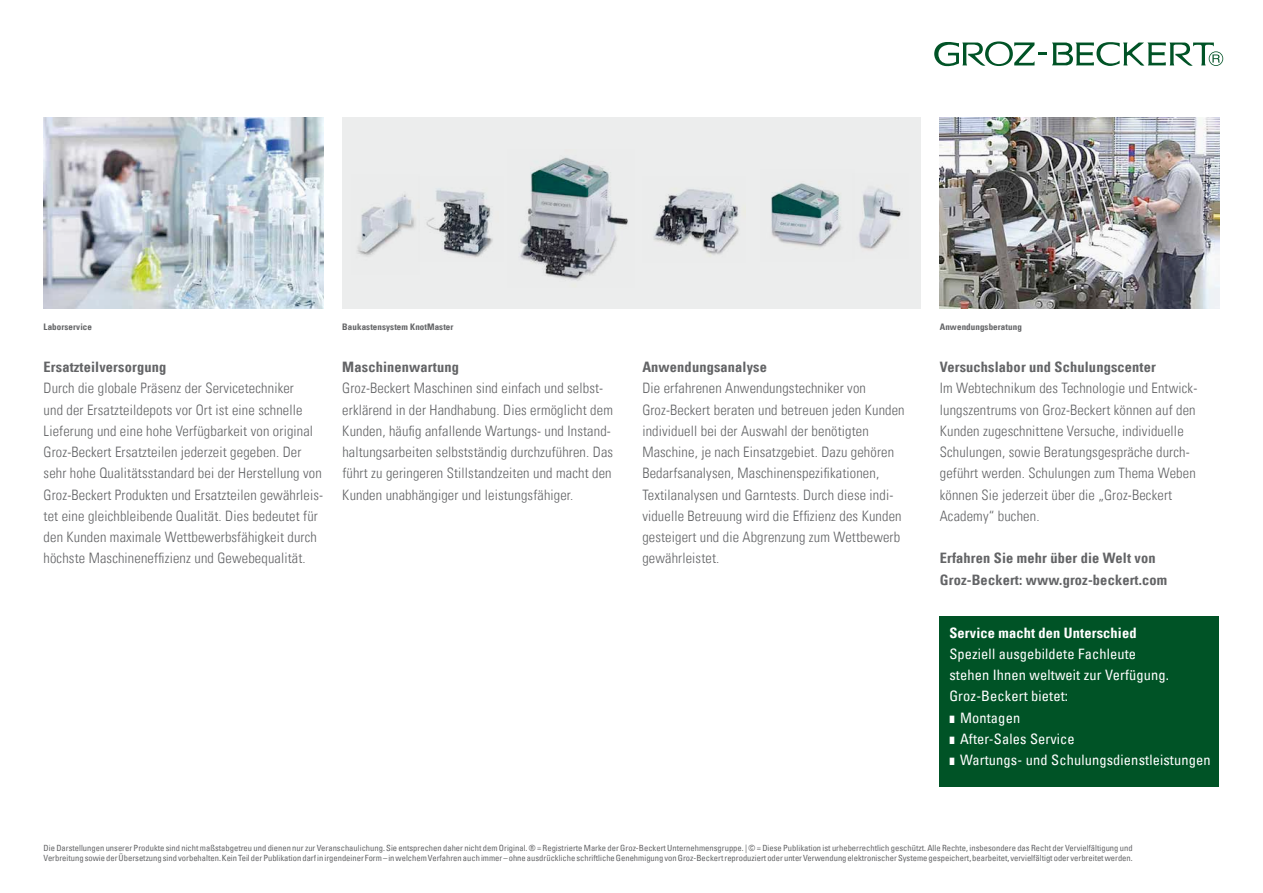
<style>
.page{position:relative;width:1263px;height:893px;background:#fff}
.page>*{position:absolute;margin:0;border:0;box-sizing:border-box;transform-origin:0 0}
.t1{font:14.4px/21.3px "Univers Com 47 Light Cond";letter-spacing:.01em;color:#636466}
.t2{font:condensed 14.4px/21.3px "Univers Com 57";letter-spacing:.01em;color:#fff}
.t3{font:14.4px/21.3px "Univers Com 67 Bold Cond";letter-spacing:.01em;color:#636466}
.t4{font:14.4px "Univers Com 67 Bold Cond";letter-spacing:.01em;color:#fff}
.t5{font:9px "Univers Com 67 Bold Cond";letter-spacing:.01em;color:#636466}
.t6{font:condensed 8.55px/10.5px "Univers Com 57";color:#636466}
.s1{font-family:"Monotype Sorts";font-stretch:normal;font-size:10.2px}
</style>
<div class="page">
<svg style="left:934px;top:41px;width:112px;height:25px"></svg>
<svg style="left:1052px;top:42px;width:171px;height:24px"></svg>
<div style="left:939px;top:617px;width:279px;height:170px;background:#005326"></div>
<img style="left:940px;top:117px;width:279px;height:192px">
<img style="left:44px;top:117px;width:279px;height:191px">
<div style="left:342px;top:117px;width:579px;height:192px;background:#eceded"></div>
<img style="left:520px;top:157px;width:108px;height:124px">
<img style="left:357px;top:194px;width:59px;height:63px">
<img style="left:426px;top:188px;width:67px;height:69px">
<img style="left:653px;top:189px;width:86px;height:67px">
<img style="left:771px;top:183px;width:71px;height:65px">
<img style="left:859px;top:188px;width:43px;height:62px">
<p class="t5" style="left:44px;top:321px;width:50px">Laborservice</p>
<p class="t5" style="left:342px;top:321px;width:113px">Baukastensystem KnotMaster</p>
<p class="t5" style="left:940px;top:321px;width:84px">Anwendungsberatung</p>
<p class="t3" style="left:44px;top:356px;width:124px">Ersatzteilversorgung</p>
<p class="t1" style="left:44px;top:378px;width:281px">Durch die globale Präsenz der Servicetechniker<br>und der Ersatzteildepots vor Ort ist eine schnelle Lieferung und eine hohe Verfügbarkeit von original Groz-Beckert Ersatzteilen jederzeit gegeben. Der sehr hohe Qualitätsstandard bei der Herstellung von Groz-Beckert Produkten und Ersatzteilen gewährleis&shy;tet eine gleichbleibende Qualität. Dies bedeutet für den Kunden maximale Wettbewerbsfähigkeit durch höchste Maschineneffizienz und Gewebequalität.</p>
<p class="t3" style="left:342px;top:356px;width:118px">Maschinenwartung</p>
<p class="t1" style="left:342px;top:378px;width:272px">Groz-Beckert Maschinen sind einfach und selbst&shy;erklärend in der Handhabung. Dies ermöglicht dem Kunden, häufig anfallende Wartungs- und Instand&shy;haltungsarbeiten selbstständig durchzuführen. Das führt zu geringeren Stillstandzeiten und macht den Kunden unabhängiger und leistungsfähiger.</p>
<p class="t3" style="left:642px;top:356px;width:126px">Anwendungsanalyse</p>
<p class="t1" style="left:642px;top:378px;width:264px">Die erfahrenen Anwendungstechniker von Groz-Beckert beraten und betreuen jeden Kunden individuell bei der Auswahl der benötigten Maschine, je nach Einsatzgebiet. Dazu gehören Bedarfsanalysen, Maschinenspezifikationen, Textilanalysen und Garntests. Durch diese indi&shy;viduelle Betreuung wird die Effizienz des Kunden gesteigert und die Abgrenzung zum Wettbewerb gewährleistet.</p>
<p class="t3" style="left:940px;top:356px;width:218px">Versuchslabor und Schulungscenter</p>
<p class="t1" style="left:940px;top:378px;width:259px">Im Webtechnikum des Technologie und Entwick&shy;lungszentrums von Groz-Beckert können auf den Kunden zugeschnittene Versuche, individuelle Schulungen, sowie Beratungsgespräche durch&shy;geführt werden. Schulungen zum Thema Weben können Sie jederzeit über die „Groz-Beckert Academy“ buchen.</p>
<p class="t3" style="left:940px;top:548px;width:229px">Erfahren Sie mehr über die Welt von<br>Groz-Beckert: www.groz-beckert.com</p>
<p class="t4" style="left:949px;top:624px;width:189px">Service macht den Unterschied</p>
<p class="t2" style="left:949px;top:643px;width:263px">Speziell ausgebildete Fachleute<br>stehen Ihnen weltweit zur Verfügung.<br>Groz-Beckert bietet:<br><span class="s1">]]</span> Montagen<br><span class="s1">]]</span> After-Sales Service<br><span class="s1">]]</span> Wartungs- und Schulungsdienstleistungen</p>
<p class="t6" style="left:44px;top:842px;width:1091px">Die Darstellungen unserer Produkte sind nicht maßstabgetreu und dienen nur zur Veranschaulichung. Sie entsprechen daher nicht dem Original. ® = Registrierte Marke der Groz-Beckert Unternehmensgruppe. | © = Diese Publikation ist urheberrechtlich geschützt. Alle Rechte, insbesondere das Recht der Vervielfältigung und<br>Verbreitung sowie der Übersetzung sind vorbehalten. Kein Teil der Publikation darf in irgendeiner Form – in welchem Verfahren auch immer – ohne ausdrückliche schriftliche Genehmigung von Groz-Beckert reproduziert oder unter Verwendung elektronischer Systeme gespeichert, bearbeitet, vervielfältigt oder verbreitet werden.</p>
</div>
